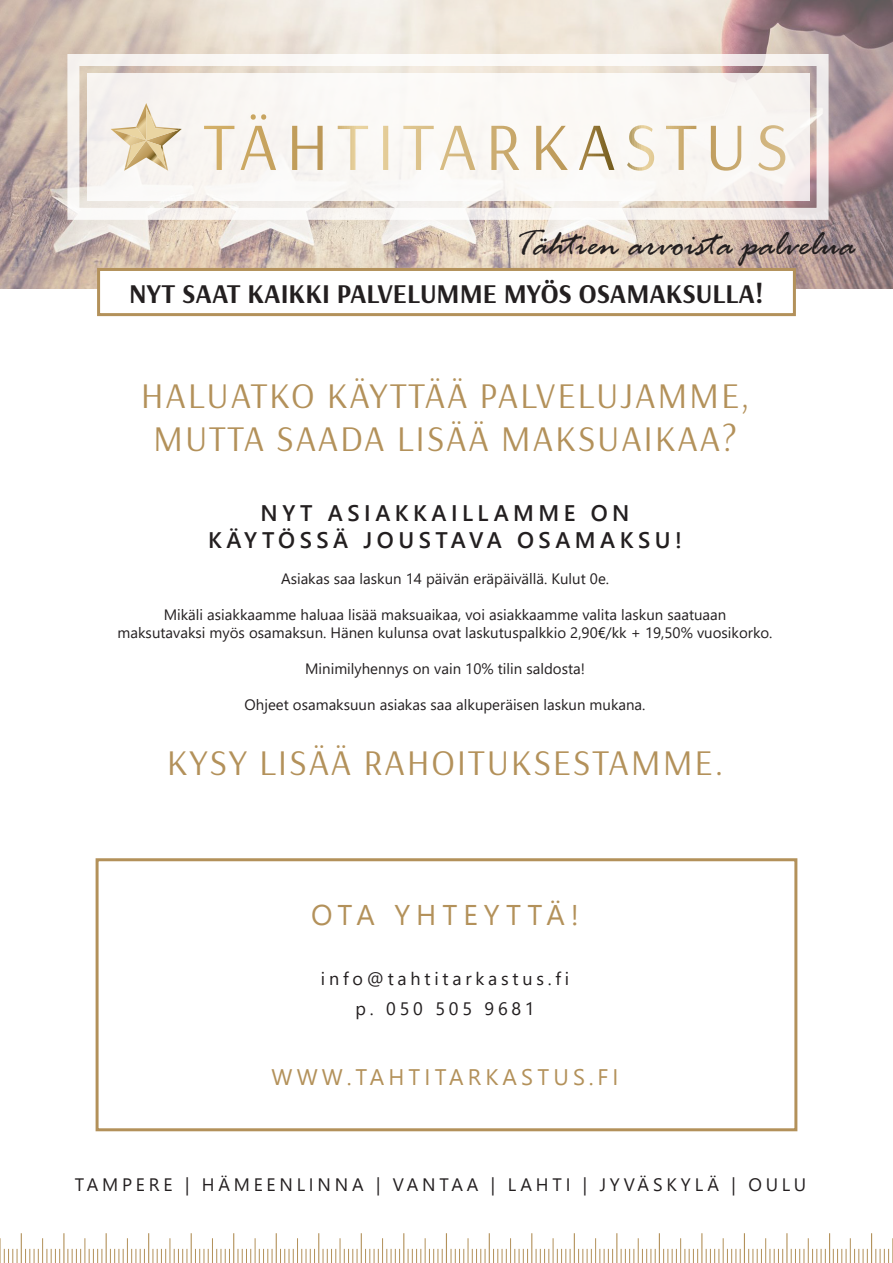
<style>
.page{position:relative;width:893px;height:1263px;background:#fff}
.page>*{position:absolute;margin:0;border:0;box-sizing:border-box;transform-origin:0 0}
.t1{font:italic 37.5px "Rage";color:#231f20}
.t2{font:36px "Arsenal";letter-spacing:.05em;color:#b3915a}
.t3{font:28.5px "Segoe UI";letter-spacing:.21em;color:#b3915a}
.t4{font:700 27px "Arsenal";color:#231f20}
.t5{font:600 22.5px "Segoe UI";letter-spacing:.2em;color:#231f20}
.t6{font:22.5px "Segoe UI";letter-spacing:.185em;color:#b3915a}
.t7{font:18px "Segoe UI";letter-spacing:.21em;color:#231f20}
.t8{font:15px "Segoe UI";color:#231f20}
</style>
<div class="page">
<hr style="left:21px;top:1233px;width:1px;height:30px;background:#b3915a">
<hr style="left:63px;top:1233px;width:1px;height:30px;background:#b3915a">
<svg style="left:0;top:1238px;width:18px;height:25px"></svg>
<svg style="left:25px;top:1238px;width:35px;height:25px"></svg>
<hr style="left:106px;top:1233px;width:1px;height:30px;background:#b3915a">
<hr style="left:148px;top:1233px;width:1px;height:30px;background:#b3915a">
<hr style="left:191px;top:1233px;width:1px;height:30px;background:#b3915a">
<hr style="left:233px;top:1233px;width:1px;height:30px;background:#b3915a">
<hr style="left:276px;top:1233px;width:1px;height:30px;background:#b3915a">
<hr style="left:318px;top:1233px;width:1px;height:30px;background:#b3915a">
<hr style="left:361px;top:1233px;width:1px;height:30px;background:#b3915a">
<hr style="left:403px;top:1233px;width:1px;height:30px;background:#b3915a">
<hr style="left:446px;top:1233px;width:1px;height:30px;background:#b3915a">
<svg style="left:68px;top:1238px;width:35px;height:25px"></svg>
<svg style="left:110px;top:1238px;width:35px;height:25px"></svg>
<svg style="left:153px;top:1238px;width:35px;height:25px"></svg>
<svg style="left:195px;top:1238px;width:35px;height:25px"></svg>
<svg style="left:238px;top:1238px;width:35px;height:25px"></svg>
<svg style="left:280px;top:1238px;width:35px;height:25px"></svg>
<svg style="left:323px;top:1238px;width:35px;height:25px"></svg>
<svg style="left:365px;top:1238px;width:35px;height:25px"></svg>
<svg style="left:408px;top:1238px;width:35px;height:25px"></svg>
<hr style="left:489px;top:1233px;width:1px;height:30px;background:#b3915a">
<hr style="left:531px;top:1233px;width:1px;height:30px;background:#b3915a">
<hr style="left:574px;top:1233px;width:1px;height:30px;background:#b3915a">
<hr style="left:616px;top:1233px;width:1px;height:30px;background:#b3915a">
<hr style="left:659px;top:1233px;width:1px;height:30px;background:#b3915a">
<hr style="left:701px;top:1233px;width:1px;height:30px;background:#b3915a">
<hr style="left:744px;top:1233px;width:1px;height:30px;background:#b3915a">
<hr style="left:786px;top:1233px;width:1px;height:30px;background:#b3915a">
<hr style="left:829px;top:1233px;width:1px;height:30px;background:#b3915a">
<svg style="left:451px;top:1238px;width:35px;height:25px"></svg>
<svg style="left:493px;top:1238px;width:35px;height:25px"></svg>
<svg style="left:536px;top:1238px;width:35px;height:25px"></svg>
<svg style="left:578px;top:1238px;width:35px;height:25px"></svg>
<svg style="left:621px;top:1238px;width:35px;height:25px"></svg>
<svg style="left:663px;top:1238px;width:35px;height:25px"></svg>
<svg style="left:706px;top:1238px;width:35px;height:25px"></svg>
<svg style="left:748px;top:1238px;width:35px;height:25px"></svg>
<svg style="left:791px;top:1238px;width:35px;height:25px"></svg>
<hr style="left:871px;top:1233px;width:1px;height:30px;background:#b3915a">
<svg style="left:833px;top:1238px;width:35px;height:25px"></svg>
<svg style="left:875px;top:1238px;width:18px;height:25px"></svg>
<div style="left:96px;top:858px;width:701px;height:273px;border:3px solid #b3915a"></div>
<img style="left:0;top:0;width:893px;height:289px">
<div style="left:87px;top:73px;width:722px;height:128px;background:#faf8f5"></div>
<div style="left:67px;top:54px;width:762px;height:166px;border:12px solid #fff"></div>
<svg style="left:204px;top:126px;width:30px;height:44px"></svg>
<svg style="left:241px;top:114px;width:35px;height:56px"></svg>
<svg style="left:292px;top:126px;width:31px;height:44px"></svg>
<svg style="left:338px;top:126px;width:30px;height:44px"></svg>
<svg style="left:383px;top:126px;width:5px;height:44px"></svg>
<svg style="left:403px;top:126px;width:31px;height:44px"></svg>
<svg style="left:440px;top:126px;width:35px;height:44px"></svg>
<svg style="left:491px;top:126px;width:28px;height:44px"></svg>
<svg style="left:536px;top:126px;width:32px;height:44px"></svg>
<svg style="left:579px;top:126px;width:35px;height:44px"></svg>
<svg style="left:627px;top:125px;width:27px;height:46px"></svg>
<svg style="left:666px;top:126px;width:30px;height:44px"></svg>
<svg style="left:711px;top:126px;width:30px;height:45px"></svg>
<svg style="left:758px;top:125px;width:27px;height:46px"></svg>
<svg style="left:111px;top:103px;width:71px;height:68px"></svg>
<div style="left:97px;top:268px;width:699px;height:48px;background:#fff;border:3px solid #b3915a"></div>
<p class="t1" style="left:514px;top:224px;width:342px">Tähtien arvoista palvelua</p>
<p class="t4" style="left:129px;top:275px;width:636px">NYT SAAT KAIKKI PALVELUMME MYÖS OSAMAKSULLA!</p>
<p class="t2" style="left:141px;top:371px;width:610px">HALUATKO KÄYTTÄÄ PALVELUJAMME,</p>
<p class="t2" style="left:153px;top:415px;width:585px">MUTTA SAADA LISÄÄ MAKSUAIKAA?</p>
<p class="t5" style="left:261px;top:492px;width:370px">NYT ASIAKKAILLAMME ON</p>
<p class="t5" style="left:208px;top:519px;width:475px">KÄYTÖSSÄ JOUSTAVA OSAMAKSU!</p>
<p class="t8" style="left:281px;top:565px;width:330px">Asiakas saa laskun 14 päivän eräpäivällä. Kulut 0e.</p>
<p class="t8" style="left:164px;top:601px;width:564px">Mikäli asiakkaamme haluaa lisää maksuaikaa, voi asiakkaamme valita laskun saatuaan</p>
<p class="t8" style="left:118px;top:619px;width:656px">maksutavaksi myös osamaksun. Hänen kulunsa ovat laskutuspalkkio 2,90€/kk + 19,50% vuosikorko.</p>
<p class="t8" style="left:305px;top:655px;width:281px">Minimilyhennys on vain 10% tilin saldosta!</p>
<p class="t8" style="left:245px;top:691px;width:402px">Ohjeet osamaksuun asiakas saa alkuperäisen laskun mukana.</p>
<p class="t2" style="left:167px;top:739px;width:558px">KYSY LISÄÄ RAHOITUKSESTAMME.</p>
<p class="t3" style="left:311px;top:888px;width:269px">OTA YHTEYTTÄ!</p>
<p class="t7" style="left:321px;top:962px;width:250px">info@tahtitarkastus.fi</p>
<p class="t7" style="left:355px;top:992px;width:181px">p. 050 505 9681</p>
<p class="t6" style="left:272px;top:1056px;width:348px">WWW.TAHTITARKASTUS.FI</p>
<p class="t7" style="left:75px;top:1168px;width:733px">TAMPERE | HÄMEENLINNA | VANTAA | LAHTI | JYVÄSKYLÄ | OULU</p>
</div>
